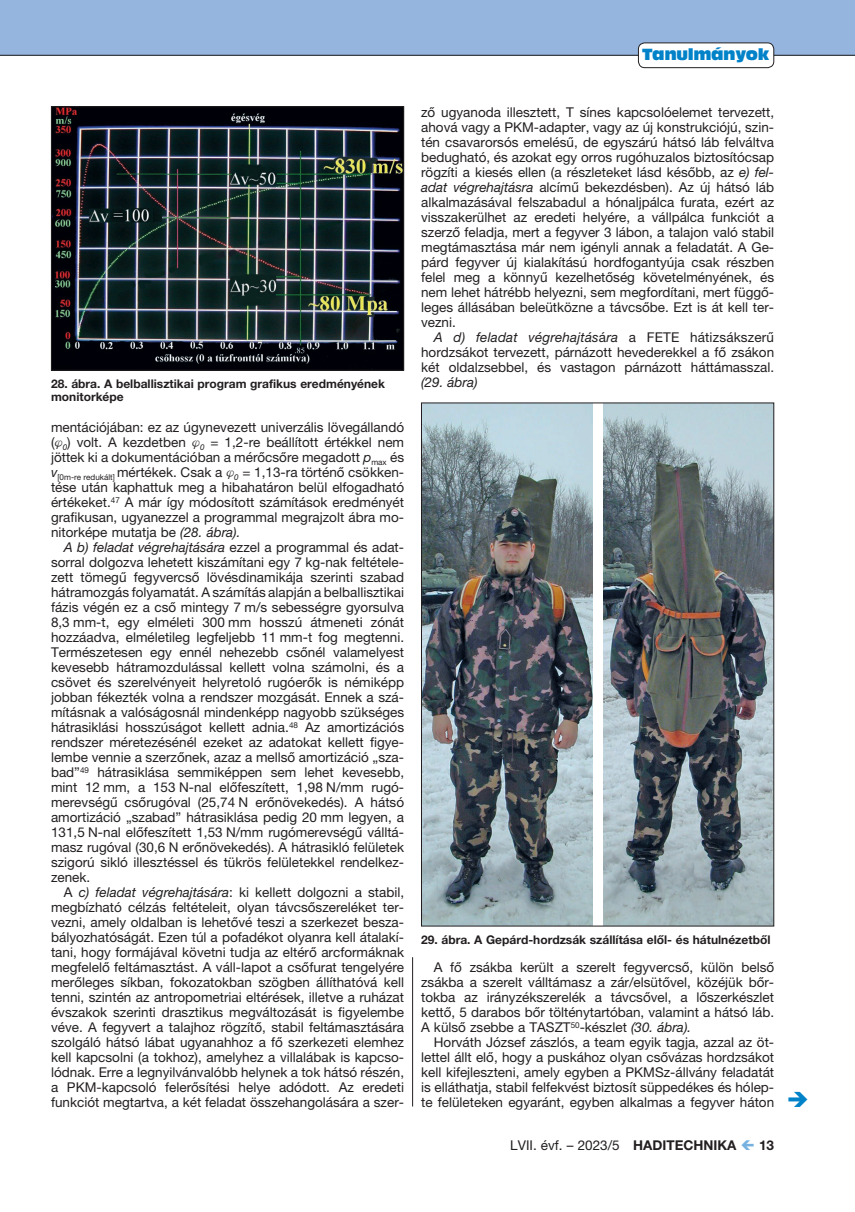
<style>
.page{position:relative;width:855px;height:1212px;background:#fff}
.page>*{position:absolute;margin:0;border:0;box-sizing:border-box;transform-origin:0 0}
.t1{font:15px "Antique Olive Compact";letter-spacing:-.02em;color:#0082c8}
.t2{font:13.5px/15px "Helvetica Neue LT Pro";color:#231f20;text-align:justify}
.t3{font:italic 13.5px "Helvetica Neue LT Pro";color:#231f20}
.t4{font:700 13.5px "Helvetica Neue LT Pro";color:#231f20}
.t5{font:700 12px/13.5px "Helvetica Neue LT Pro";color:#231f20}
.s1{font-family:"M Ma Greek B";font-style:italic}
.s2{font-style:italic}
.s3{font-weight:700}
</style>
<div class="page">
<div style="left:0;top:0;width:855px;height:55px;background:#95b5de"></div>
<hr style="left:0;top:55px;width:855px;height:1px;background:#231f20">
<div style="left:638px;top:43px;width:135px;height:25px;background:#fff;border-radius:6px"></div>
<div style="left:638px;top:43px;width:136px;height:25px;border:1px solid #231f20;border-radius:6px"></div>
<img style="left:423px;top:405px;width:169px;height:519px">
<img style="left:603px;top:405px;width:169px;height:519px">
<img style="left:53px;top:108px;width:349px;height:261px">
<div style="left:51px;top:106px;width:353px;height:265px;border:1px solid #231f20"></div>
<hr style="left:412px;top:957px;width:1px;height:149px;background:#231f20">
<p class="t1" style="left:642px;top:44px;width:129px">Tanulmányok</p>
<p class="t5" style="left:51px;top:376px;width:335px">28. ábra. A belballisztikai program grafikus eredményének monitorképe</p>
<p class="t2" style="left:51px;top:420px;width:354px">mentációjában: ez az úgynevezett univerzális lövegállandó (<span class="s1">{</span><sub>0</sub>) volt. A kezdetben <span class="s1">{</span><sub>0</sub> = 1,2-re beállított értékkel nem jöttek ki a dokumentációban a mérőcsőre megadott <span class="s2">p</span><sub>max</sub> és <span class="s2">v</span><sub>[0m-re</sub> <sub>redukált]</sub> mértékek. Csak a <span class="s1">{</span><sub>0</sub> = 1,13-ra történő csökken&shy;tése után kaphattuk meg a hibahatáron belül elfogadható értékeket.<sup>47</sup> A már így módosított számítások eredményét grafikusan, ugyanezzel a programmal megrajzolt ábra mo&shy;nitorképe mutatja be <span class="s2">(28. ábra).</span></p>
<p class="t2" style="left:51px;top:540px;width:354px;text-indent:13px"><span class="s2">A b) feladat végrehajtására</span> ezzel a programmal és adat&shy;sorral dolgozva lehetett kiszámítani egy 7 kg-nak feltétele&shy;zett tömegű fegyvercső lövésdinamikája szerinti szabad hátramozgás folyamatát. A számítás alapján a belballisztikai fázis végén ez a cső mintegy 7 m/s sebességre gyorsulva 8,3 mm-t, egy elméleti 300 mm hosszú átmeneti zónát hozzáadva, elméletileg legfeljebb 11 mm-t fog megtenni.<br>Természetesen egy ennél nehezebb csőnél valamelyest kevesebb hátramozdulással kellett volna számolni, és a csövet és szerelvényeit helyretoló rugóerők is némiképp jobban fékezték volna a rendszer mozgását. Ennek a szá&shy;mításnak a valóságosnál mindenképp nagyobb szükséges hátrasiklási hosszúságot kellett adnia.<sup>48</sup> Az amortizációs rendszer méretezésénél ezeket az adatokat kellett figye&shy;lembe vennie a szerzőnek, azaz a mellső amortizáció „sza&shy;bad”<sup>49</sup> hátrasiklása semmiképpen sem lehet kevesebb, mint 12 mm, a 153 N-nal előfeszített, 1,98 N/mm rugó&shy;merevségű csőrugóval (25,74 N erőnövekedés). A hátsó amortizáció „szabad” hátrasiklása pedig 20 mm legyen, a 131,5 N-nal előfeszített 1,53 N/mm rugómerevségű válltá&shy;masz rugóval (30,6 N erőnövekedés). A hátrasikló felületek szigorú sikló illesztéssel és tükrös felületekkel rendelkez&shy;zenek.</p>
<p class="t2" style="left:51px;top:885px;width:354px;text-indent:13px">A <span class="s2">c) feladat végrehajtására</span>: ki kellett dolgozni a stabil, megbízható célzás feltételeit, olyan távcsőszereléket ter&shy;vezni, amely oldalban is lehetővé teszi a szerkezet besza&shy;bályozhatóságát. Ezen túl a pofadékot olyanra kell átalakí&shy;tani, hogy formájával követni tudja az eltérő arcformáknak megfelelő feltámasztást. A váll-lapot a csőfurat tengelyére merőleges síkban, fokozatokban szögben állíthatóvá kell tenni, szintén az antropometriai eltérések, illetve a ruházat évszakok szerinti drasztikus megváltozását is figyelembe véve. A fegyvert a talajhoz rögzítő, stabil feltámasztására szolgáló hátsó lábat ugyanahhoz a fő szerkezeti elemhez kell kapcsolni (a tokhoz), amelyhez a villalábak is kapcso&shy;lódnak. Erre a legnyilvánvalóbb helynek a tok hátsó részén, a PKM-kapcsoló felerősítési helye adódott. Az eredeti funkciót megtartva, a két feladat összehangolására a szer-</p>
<p class="t2" style="left:421px;top:105px;width:354px">ző ugyanoda illesztett, T sínes kapcsolóelemet tervezett, ahová vagy a PKM-adapter, vagy az új konstrukciójú, szin&shy;tén csavarorsós emelésű, de egyszárú hátsó láb felváltva bedugható, és azokat egy orros rugóhuzalos biztosítócsap rögzíti a kiesés ellen (a részleteket lásd később, az <span class="s2">e) fel&shy;adat végrehajtásra</span> alcímű bekezdésben). Az új hátsó láb alkalmazásával felszabadul a hónaljpálca furata, ezért az visszakerülhet az eredeti helyére, a vállpálca funkciót a szerző feladja, mert a fegyver 3 lábon, a talajon való stabil megtámasztása már nem igényli annak a feladatát. A Ge&shy;párd fegyver új kialakítású hordfogantyúja csak részben felel meg a könnyű kezelhetőség követelményének, és nem lehet hátrébb helyezni, sem megfordítani, mert függő&shy;leges állásában beleütközne a távcsőbe. Ezt is át kell ter&shy;vezni.</p>
<p class="t2" style="left:421px;top:330px;width:354px;text-indent:13px"><span class="s2">A d) feladat végrehajtás</span>á<span class="s2">ra</span> a FETE hátizsákszerű hordzsákot tervezett, párnázott hevederekkel a fő zsákon két oldalzsebbel, és vastagon párnázott háttámasszal.</p>
<p class="t3" style="left:421px;top:374px;width:58px">(29. ábra)</p>
<p class="t5" style="left:421px;top:932px;width:351px">29. ábra. A Gepárd-hordzsák szállítása elől- és hátulnézetből</p>
<p class="t2" style="left:421px;top:960px;width:354px;text-indent:13px">A fő zsákba került a szerelt fegyvercső, külön belső zsákba a szerelt válltámasz a zár/elsütővel, közéjük bőr&shy;tokba az irányzékszerelék a távcsővel, a lőszerkészlet kettő, 5 darabos bőr tölténytartóban, valamint a hátsó láb.<br>A külső zsebbe a TASZT<sup>50</sup>-készlet <span class="s2">(30. ábra).</span></p>
<p class="t2" style="left:421px;top:1035px;width:354px;text-indent:13px">Horváth József zászlós, a team egyik tagja, azzal az öt&shy;lettel állt elő, hogy a puskához olyan csővázas hordzsákot kell kifejleszteni, amely egyben a PKMSz-állvány feladatát is elláthatja, stabil felfekvést biztosít süppedékes és hólep&shy;te felületeken egyaránt, egyben alkalmas a fegyver háton</p>
<p class="t2" style="left:510px;top:1137px;width:228px">LVII. évf. – 2023/5 <span class="s3">HADITECHNIKA</span></p>
<p class="t4" style="left:759px;top:1137px;width:17px">13</p>
</div>
